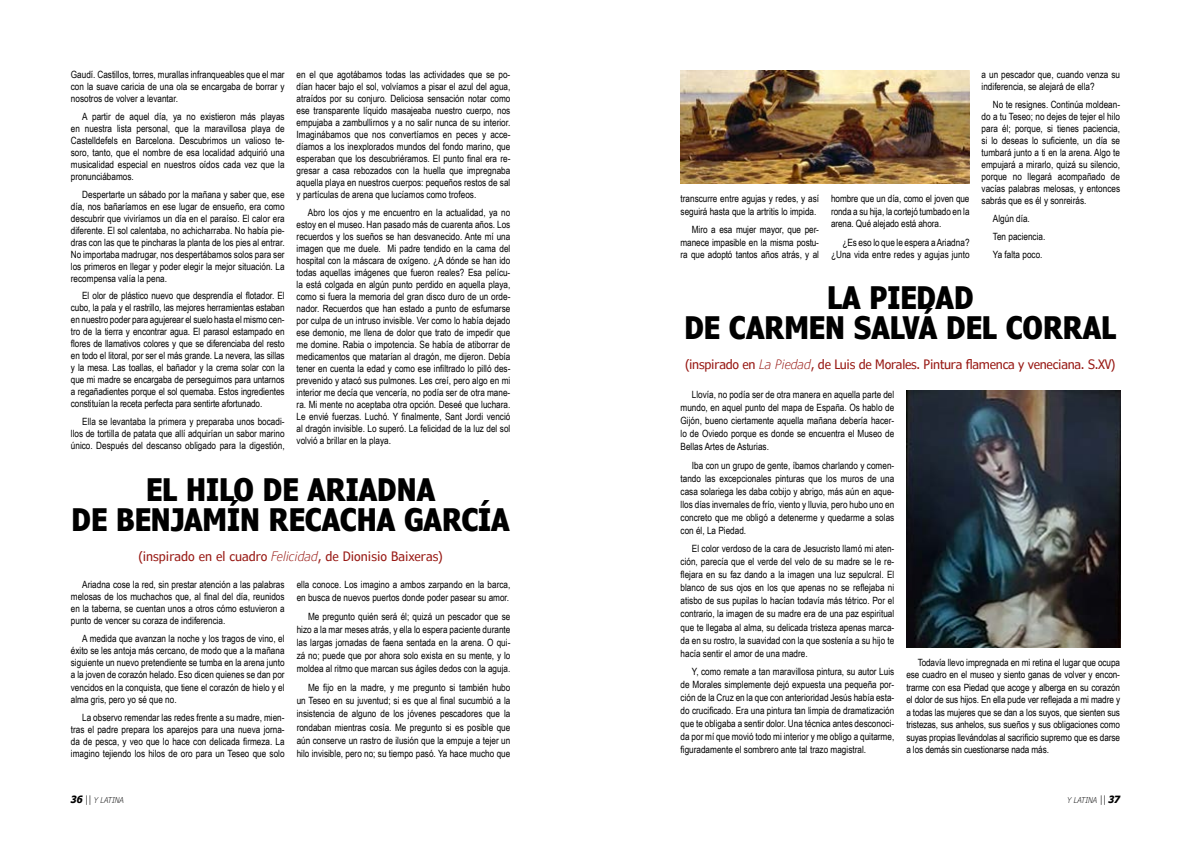
<style>
.page{position:relative;width:1191px;height:842px;background:#fff}
.page>*{position:absolute;margin:0;border:0;box-sizing:border-box;transform-origin:0 0}
.t1{font:700 condensed 31px/30px "Verdana Pro";color:#000;text-align:center}
.t2{font:condensed 13px "Verdana Pro";letter-spacing:-.02em;color:#981914}
.t3{font:condensed 13px "Verdana Pro";color:#981914}
.t4{font:10px/12px "Arial Narrow";color:#000;text-align:justify}
.t5{font:italic 300 condensed 8px "Verdana Pro";color:#000}
.s1{font-weight:300;font-style:italic}
.s2{font-weight:700;font-size:10px}
.s3{font-size:10px}
</style>
<div class="page">
<img style="left:680px;top:71px;width:289px;height:113px">
<img style="left:906px;top:390px;width:214px;height:257px">
<p class="t4" style="left:71px;top:68px;width:215px">Gaudí. Castillos, torres, murallas infranqueables que el mar con la suave caricia de una ola se encargaba de borrar y nosotros de volver a levantar.</p>
<p class="t4" style="left:71px;top:110px;width:215px;text-indent:11px">A partir de aquel día, ya no existieron más playas en nuestra lista personal, que la maravillosa playa de Castelldefels en Barcelona. Descubrimos un valioso te&shy;soro, tanto, que el nombre de esa localidad adquirió una musicalidad especial en nuestros oídos cada vez que la pronunciábamos.</p>
<p class="t4" style="left:71px;top:188px;width:215px;text-indent:11px">Despertarte un sábado por la mañana y saber que, ese día, nos bañaríamos en ese lugar de ensueño, era como descubrir que viviríamos un día en el paraíso. El calor era diferente. El sol calentaba, no achicharraba. No había pie&shy;dras con las que te pincharas la planta de los pies al entrar.<br>No importaba madrugar, nos despertábamos solos para ser los primeros en llegar y poder elegir la mejor situación. La recompensa valía la pena.</p>
<p class="t4" style="left:71px;top:289px;width:215px;text-indent:11px">El olor de plástico nuevo que desprendía el flotador. El cubo, la pala y el rastrillo, las mejores herramientas estaban en nuestro poder para agujerear el suelo hasta el mismo cen&shy;tro de la tierra y encontrar agua. El parasol estampado en flores de llamativos colores y que se diferenciaba del resto en todo el litoral, por ser el más grande. La nevera, las sillas y la mesa. Las toallas, el bañador y la crema solar con la que mi madre se encargaba de perseguirnos para untarnos a regañadientes porque el sol quemaba. Estos ingredientes constituían la receta perfecta para sentirte afortunado.</p>
<p class="t4" style="left:71px;top:415px;width:215px;text-indent:11px">Ella se levantaba la primera y preparaba unos bocadi&shy;llos de tortilla de patata que allí adquirían un sabor marino único. Después del descanso obligado para la digestión,</p>
<p class="t4" style="left:297px;top:68px;width:215px">en el que agotábamos todas las actividades que se po&shy;dían hacer bajo el sol, volvíamos a pisar el azul del agua, atraídos por su conjuro. Deliciosa sensación notar como ese transparente líquido masajeaba nuestro cuerpo, nos empujaba a zambullirnos y a no salir nunca de su interior.<br>Imaginábamos que nos convertíamos en peces y acce&shy;díamos a los inexplorados mundos del fondo marino, que esperaban que los descubriéramos. El punto final era re&shy;gresar a casa rebozados con la huella que impregnaba aquella playa en nuestros cuerpos: pequeños restos de sal y partículas de arena que lucíamos como trofeos.</p>
<p class="t4" style="left:297px;top:206px;width:215px;text-indent:11px">Abro los ojos y me encuentro en la actualidad, ya no estoy en el museo. Han pasado más de cuarenta años. Los recuerdos y los sueños se han desvanecido. Ante mí una imagen que me duele. Mi padre tendido en la cama del hospital con la máscara de oxígeno. ¿A dónde se han ido todas aquellas imágenes que fueron reales? Esa pelícu&shy;la está colgada en algún punto perdido en aquella playa, como si fuera la memoria del gran disco duro de un orde&shy;nador. Recuerdos que han estado a punto de esfumarse por culpa de un intruso invisible. Ver como lo había dejado ese demonio, me llena de dolor que trato de impedir que me domine. Rabia o impotencia. Se había de atiborrar de medicamentos que matarían al dragón, me dijeron. Debía tener en cuenta la edad y como ese infiltrado lo pilló des&shy;prevenido y atacó sus pulmones. Les creí, pero algo en mi interior me decía que vencería, no podía ser de otra mane&shy;ra. Mi mente no aceptaba otra opción. Deseé que luchara.<br>Le envié fuerzas. Luchó. Y finalmente, Sant Jordi venció al dragón invisible. Lo superó. La felicidad de la luz del sol volvió a brillar en la playa.</p>
<h1 class="t1" style="left:72px;top:474px;width:440px">EL HILO DE ARIADNA<br>DE BENJAMÍN RECACHA GARCÍA</h1>
<h2 class="t3" style="left:139px;top:548px;width:306px">(inspirado en el cuadro <span class="s1">Felicidad</span>, de Dionisio Baixeras)</h2>
<p class="t4" style="left:71px;top:578px;width:215px;text-indent:11px">Ariadna cose la red, sin prestar atención a las palabras melosas de los muchachos que, al final del día, reunidos en la taberna, se cuentan unos a otros cómo estuvieron a punto de vencer su coraza de indiferencia.</p>
<p class="t4" style="left:71px;top:632px;width:215px;text-indent:11px">A medida que avanzan la noche y los tragos de vino, el éxito se les antoja más cercano, de modo que a la mañana siguiente un nuevo pretendiente se tumba en la arena junto a la joven de corazón helado. Eso dicen quienes se dan por vencidos en la conquista, que tiene el corazón de hielo y el alma gris, pero yo sé que no.</p>
<p class="t4" style="left:71px;top:710px;width:215px;text-indent:11px">La observo remendar las redes frente a su madre, mien&shy;tras el padre prepara los aparejos para una nueva jorna&shy;da de pesca, y veo que lo hace con delicada firmeza. La imagino tejiendo los hilos de oro para un Teseo que solo</p>
<p class="t4" style="left:297px;top:577px;width:215px;line-height:13.1px">ella conoce. Los imagino a ambos zarpando en la barca, en busca de nuevos puertos donde poder pasear su amor.</p>
<p class="t4" style="left:297px;top:609px;width:215px;line-height:13.2px;text-indent:11px">Me pregunto quién será él; quizá un pescador que se hizo a la mar meses atrás, y ella lo espera paciente durante las largas jornadas de faena sentada en la arena. O qui&shy;zá no; puede que por ahora solo exista en su mente, y lo moldea al ritmo que marcan sus ágiles dedos con la aguja.</p>
<p class="t4" style="left:297px;top:681px;width:215px;line-height:13.2px;text-indent:11px">Me fijo en la madre, y me pregunto si también hubo un Teseo en su juventud; si es que al final sucumbió a la insistencia de alguno de los jóvenes pescadores que la rondaban mientras cosía. Me pregunto si es posible que aún conserve un rastro de ilusión que la empuje a tejer un hilo invisible, pero no; su tiempo pasó. Ya hace mucho que</p>
<p class="t4" style="left:981px;top:68px;width:140px">a un pescador que, cuando venza su indiferencia, se alejará de ella?</p>
<p class="t4" style="left:981px;top:98px;width:140px;text-indent:11px">No te resignes. Continúa moldean&shy;do a tu Teseo; no dejes de tejer el hilo para él; porque, si tienes paciencia, si lo deseas lo suficiente, un día se tumbará junto a ti en la arena. Algo te empujará a mirarlo, quizá su silencio, porque no llegará acompañado de vacías palabras melosas, y entonces sabrás que es él y sonreirás.</p>
<p class="t4" style="left:993px;top:209px;width:54px;line-height:17.7px;text-align:left">Algún día.<br>Ten paciencia.<br>Ya falta poco.</p>
<h1 class="t1" style="left:684px;top:283px;width:433px">LA PIEDAD<br>DE CARMEN SALVÁ DEL CORRAL</h1>
<h2 class="t2" style="left:685px;top:356px;width:432px">(inspirado en <span class="s1">La Piedad</span>, de Luis de Morales. Pintura flamenca y veneciana. S.XV)</h2>
<p class="t4" style="left:680px;top:387px;width:215px;line-height:13px;text-indent:11px">Llovía, no podía ser de otra manera en aquella parte del mundo, en aquel punto del mapa de España. Os hablo de Gijón, bueno ciertamente aquella mañana debería hacer&shy;lo de Oviedo porque es donde se encuentra el Museo de Bellas Artes de Asturias.</p>
<p class="t4" style="left:680px;top:458px;width:215px;line-height:13px;text-indent:11px">Iba con un grupo de gente, íbamos charlando y comen&shy;tando las excepcionales pinturas que los muros de una casa solariega les daba cobijo y abrigo, más aún en aque&shy;llos días invernales de frío, viento y lluvia, pero hubo uno en concreto que me obligó a detenerme y quedarme a solas con él, La Piedad.</p>
<p class="t4" style="left:680px;top:542px;width:215px;line-height:13px;text-indent:11px">El color verdoso de la cara de Jesucristo llamó mi aten&shy;ción, parecía que el verde del velo de su madre se le re&shy;flejara en su faz dando a la imagen una luz sepulcral. El blanco de sus ojos en los que apenas no se reflejaba ni atisbo de sus pupilas lo hacían todavía más tétrico. Por el contrario, la imagen de su madre era de una paz espiritual que te llegaba al alma, su delicada tristeza apenas marca&shy;da en su rostro, la suavidad con la que sostenía a su hijo te hacía sentir el amor de una madre.</p>
<p class="t4" style="left:680px;top:665px;width:215px;line-height:13px;text-indent:11px">Y, como remate a tan maravillosa pintura, su autor Luis de Morales simplemente dejó expuesta una pequeña por&shy;ción de la Cruz en la que con anterioridad Jesús había esta&shy;do crucificado. Era una pintura tan limpia de dramatización que te obligaba a sentir dolor. Una técnica antes desconoci&shy;da por mí que movió todo mi interior y me obligo a quitarme, figuradamente el sombrero ante tal trazo magistral.</p>
<p class="t4" style="left:906px;top:655px;width:215px;line-height:12.5px;text-indent:11px">Todavía llevo impregnada en mi retina el lugar que ocupa ese cuadro en el museo y siento ganas de volver y encon&shy;trarme con esa Piedad que acoge y alberga en su corazón el dolor de sus hijos. En ella pude ver reflejada a mi madre y a todas las mujeres que se dan a los suyos, que sienten sus tristezas, sus anhelos, sus sueños y sus obligaciones como suyas propias llevándolas al sacrificio supremo que es darse a los demás sin cuestionarse nada más.</p>
<p class="t4" style="left:680px;top:192px;width:140px;line-height:12.5px">transcurre entre agujas y redes, y así seguirá hasta que la artritis lo impida.</p>
<p class="t4" style="left:680px;top:223px;width:140px;line-height:12.5px;text-indent:11px">Miro a esa mujer mayor, que per&shy;manece impasible en la misma postu&shy;ra que adoptó tantos años atrás, y al</p>
<p class="t4" style="left:831px;top:192px;width:140px;line-height:12.5px">hombre que un día, como el joven que ronda a su hija, la cortejó tumbado en la arena. Qué alejado está ahora.</p>
<p class="t4" style="left:831px;top:235px;width:140px;line-height:12.5px;text-align:right">¿Es eso lo que le espera a Ariadna? ¿Una vida entre redes y agujas junto</p>
<p class="t5" style="left:71px;top:795px;width:54px"><span class="s2">36</span> <span class="s3">||</span> Y LATINA</p>
<p class="t5" style="left:1067px;top:795px;width:54px">Y LATINA <span class="s3">||</span> <span class="s2">37</span></p>
</div>
